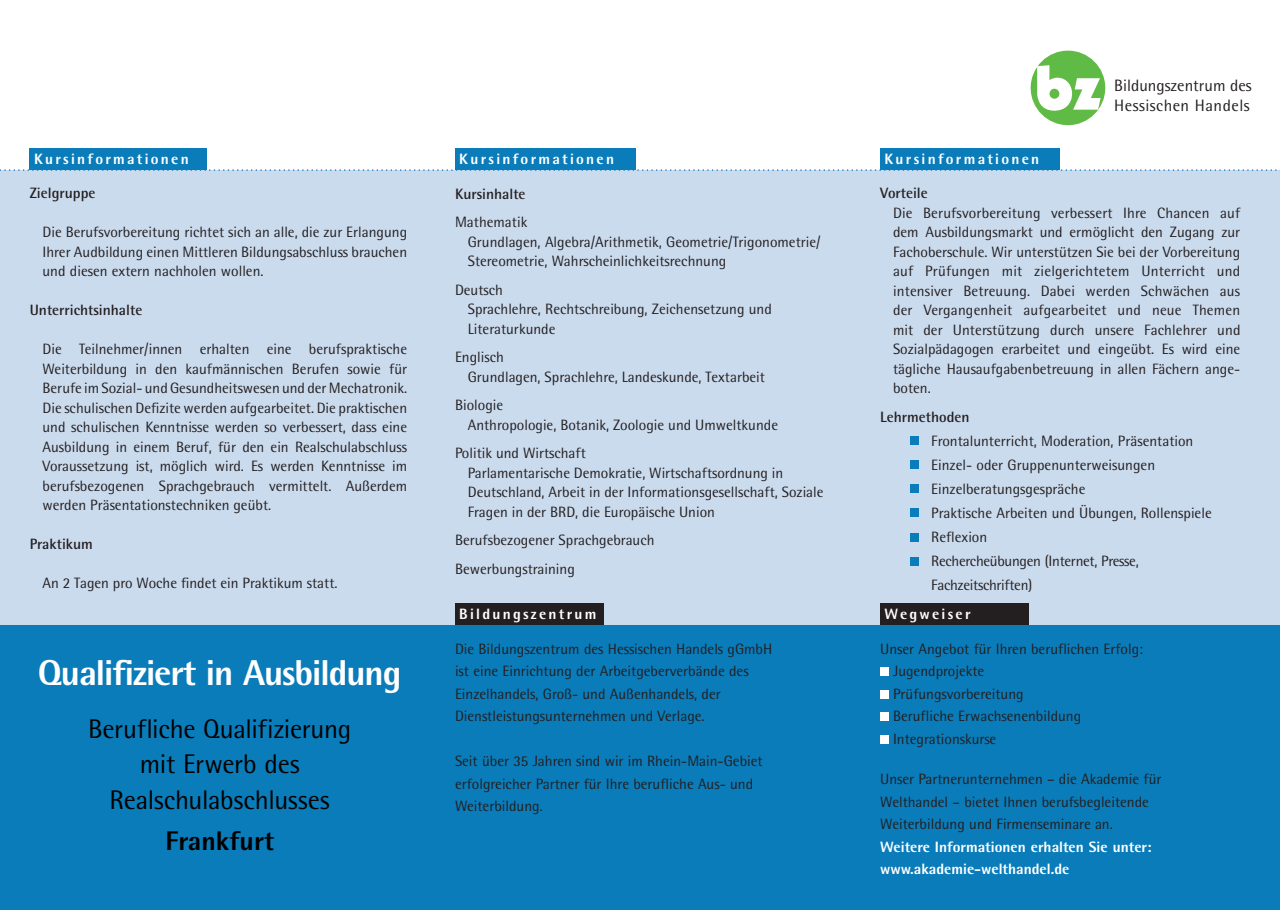
<style>
.page{position:relative;width:1280px;height:910px;background:#fff}
.page>*{position:absolute;margin:0;border:0;box-sizing:border-box;transform-origin:0 0}
.t1{font:800 36px "Rotis Semi Sans";letter-spacing:-.03em;color:#fff}
.t2{font:27px/35.5px "Rotis Semi Sans";letter-spacing:-.01em;color:#000;text-align:center}
.t3{font:800 27px "Rotis Semi Sans";color:#000}
.t4{font:16.5px/20px "Rotis Semi Sans";color:#231f20}
.t5{font:15px/19.5px "Rotis Semi Sans";color:#231f20}
.t6{font:800 15px "Rotis Semi Sans";letter-spacing:.15em;color:#fff}
.t7{font:700 15px "Rotis Semi Sans";color:#231f20}
.t8{font:800 15px/22.5px "Rotis Semi Sans";color:#fff}
</style>
<div class="page">
<div style="left:0;top:170px;width:1280px;height:740px;background:#cbdbee"></div>
<div style="left:0;top:625px;width:1280px;height:285px;background:#0a7cba"></div>
<svg style="left:0;top:169px;width:1280px;height:2px"></svg>
<div style="left:30px;top:149px;width:177px;height:21px;background:#0a7cba"></div>
<div style="left:455px;top:149px;width:181px;height:21px;background:#0a7cba"></div>
<div style="left:880px;top:149px;width:179px;height:21px;background:#0a7cba"></div>
<div style="left:1031px;top:51px;width:74px;height:74px;background:#60bb46;border-radius:50%"></div>
<svg style="left:1037px;top:65px;width:63px;height:46px"></svg>
<div style="left:880px;top:604px;width:149px;height:21px;background:#231f20"></div>
<div style="left:455px;top:604px;width:149px;height:21px;background:#231f20"></div>
<div style="left:880px;top:668px;width:9px;height:8px;background:#fff"></div>
<div style="left:880px;top:690px;width:9px;height:9px;background:#fff"></div>
<div style="left:880px;top:713px;width:9px;height:8px;background:#fff"></div>
<div style="left:880px;top:735px;width:9px;height:9px;background:#fff"></div>
<div style="left:910px;top:437px;width:8px;height:8px;background:#0a7cba"></div>
<div style="left:910px;top:461px;width:8px;height:8px;background:#0a7cba"></div>
<div style="left:910px;top:485px;width:8px;height:8px;background:#0a7cba"></div>
<div style="left:910px;top:509px;width:8px;height:8px;background:#0a7cba"></div>
<div style="left:910px;top:533px;width:8px;height:9px;background:#0a7cba"></div>
<div style="left:910px;top:557px;width:8px;height:8px;background:#0a7cba"></div>
<p class="t6" style="left:34px;top:150px;width:156px">Kursinformationen</p>
<p class="t6" style="left:459px;top:150px;width:156px">Kursinformationen</p>
<p class="t6" style="left:884px;top:150px;width:156px">Kursinformationen</p>
<p class="t4" style="left:1114px;top:76px;width:139px">Bildungszentrum des<br>Hessischen Handels</p>
<p class="t7" style="left:30px;top:184px;width:67px">Zielgruppe</p>
<p class="t5" style="left:43px;top:222px;width:366px;text-align:justify">Die Berufsvorbereitung richtet sich an alle, die zur Erlangung Ihrer Audbildung einen Mittleren Bildungsabschluss brauchen und diesen extern nachholen wollen.</p>
<p class="t7" style="left:30px;top:301px;width:114px">Unterrichtsinhalte</p>
<p class="t5" style="left:43px;top:339px;width:366px;text-align:justify">Die Teilnehmer/innen erhalten eine berufspraktische Weiterbildung in den kaufmännischen Berufen sowie für Berufe im Sozial- und Gesundheitswesen und der Mechatronik.<br>Die schulischen Defizite werden aufgearbeitet. Die praktischen und schulischen Kenntnisse werden so verbessert, dass eine Ausbildung in einem Beruf, für den ein Realschulabschluss Voraussetzung ist, möglich wird. Es werden Kenntnisse im berufsbezogenen Sprachgebrauch vermittelt. Außerdem werden Präsentationstechniken geübt.</p>
<p class="t7" style="left:30px;top:535px;width:65px">Praktikum</p>
<p class="t5" style="left:43px;top:573px;width:297px">An 2 Tagen pro Woche findet ein Praktikum statt.</p>
<h1 class="t1" style="left:38px;top:650px;width:365px">Qualifiziert in Ausbildung</h1>
<h2 class="t2" style="left:88px;top:711px;width:265px">Berufliche Qualifizierung mit Erwerb des<br>Realschulabschlusses</h2>
<h2 class="t3" style="left:165px;top:824px;width:110px">Frankfurt</h2>
<p class="t7" style="left:455px;top:184px;width:72px">Kursinhalte</p>
<p class="t5" style="left:468px;top:212px;width:354px;text-indent:-13px">Mathematik<br>Grundlagen, Algebra/Arithmetik, Geometrie/Trigonometrie/<br>Stereometrie, Wahrscheinlichkeitsrechnung</p>
<p class="t5" style="left:468px;top:280px;width:306px;text-indent:-13px">Deutsch<br>Sprachlehre, Rechtschreibung, Zeichensetzung und<br>Literaturkunde</p>
<p class="t5" style="left:468px;top:347px;width:299px;text-indent:-13px">Englisch<br>Grundlagen, Sprachlehre, Landeskunde, Textarbeit</p>
<p class="t5" style="left:468px;top:395px;width:312px;text-indent:-13px">Biologie<br>Anthropologie, Botanik, Zoologie und Umweltkunde</p>
<p class="t5" style="left:468px;top:443px;width:357px;text-indent:-13px">Politik und Wirtschaft<br>Parlamentarische Demokratie, Wirtschaftsordnung in Deutschland, Arbeit in der Informationsgesellschaft, Soziale Fragen in der BRD, die Europäische Union</p>
<p class="t5" style="left:455px;top:526px;width:201px;line-height:28.5px">Berufsbezogener Sprachgebrauch<br>Bewerbungstraining</p>
<p class="t7" style="left:880px;top:184px;width:49px">Vorteile</p>
<p class="t5" style="left:893px;top:203px;width:349px;text-align:justify">Die Berufsvorbereitung verbessert Ihre Chancen auf dem Ausbildungsmarkt und ermöglicht den Zugang zur Fachoberschule. Wir unterstützen Sie bei der Vorbereitung auf Prüfungen mit zielgerichtetem Unterricht und intensiver Betreuung. Dabei werden Schwächen aus der Vergangenheit aufgearbeitet und neue Themen mit der Unterstützung durch unsere Fachlehrer und Sozialpädagogen erarbeitet und eingeübt. Es wird eine tägliche Hausaufgabenbetreuung in allen Fächern ange&shy;boten.</p>
<p class="t7" style="left:880px;top:408px;width:91px">Lehrmethoden</p>
<p class="t5" style="left:931px;top:429px;width:282px;line-height:24px">Frontalunterricht, Moderation, Präsentation Einzel- oder Gruppenunterweisungen Einzelberatungsgespräche<br>Praktische Arbeiten und Übungen, Rollenspiele Reflexion<br>Rechercheübungen (Internet, Presse, Fachzeitschriften)</p>
<p class="t6" style="left:459px;top:604px;width:139px">Bildungszentrum</p>
<p class="t6" style="left:884px;top:604px;width:88px">Wegweiser</p>
<p class="t5" style="left:455px;top:637px;width:319px;line-height:22.5px">Die Bildungszentrum des Hessischen Handels gGmbH ist eine Einrichtung der Arbeitgeberverbände des Einzelhandels, Groß- und Außenhandels, der Dienstleistungsunternehmen und Verlage.</p>
<p class="t5" style="left:455px;top:750px;width:309px;line-height:22.5px">Seit über 35 Jahren sind wir im Rhein-Main-Gebiet erfolgreicher Partner für Ihre berufliche Aus- und<br>Weiterbildung.</p>
<p class="t5" style="left:893px;top:637px;width:252px;line-height:22.5px;text-indent:-13px">Unser Angebot für Ihren beruflichen Erfolg:<br>Jugendprojekte<br>Prüfungsvorbereitung<br>Berufliche Erwachsenenbildung<br>Integrationskurse</p>
<p class="t5" style="left:880px;top:768px;width:283px;line-height:22.5px">Unser Partnerunternehmen – die Akademie für<br>Welthandel – bietet Ihnen berufsbegleitende<br>Weiterbildung und Firmenseminare an.</p>
<p class="t8" style="left:880px;top:835px;width:273px">Weitere Informationen erhalten Sie unter: www.akademie-welthandel.de</p>
</div>
